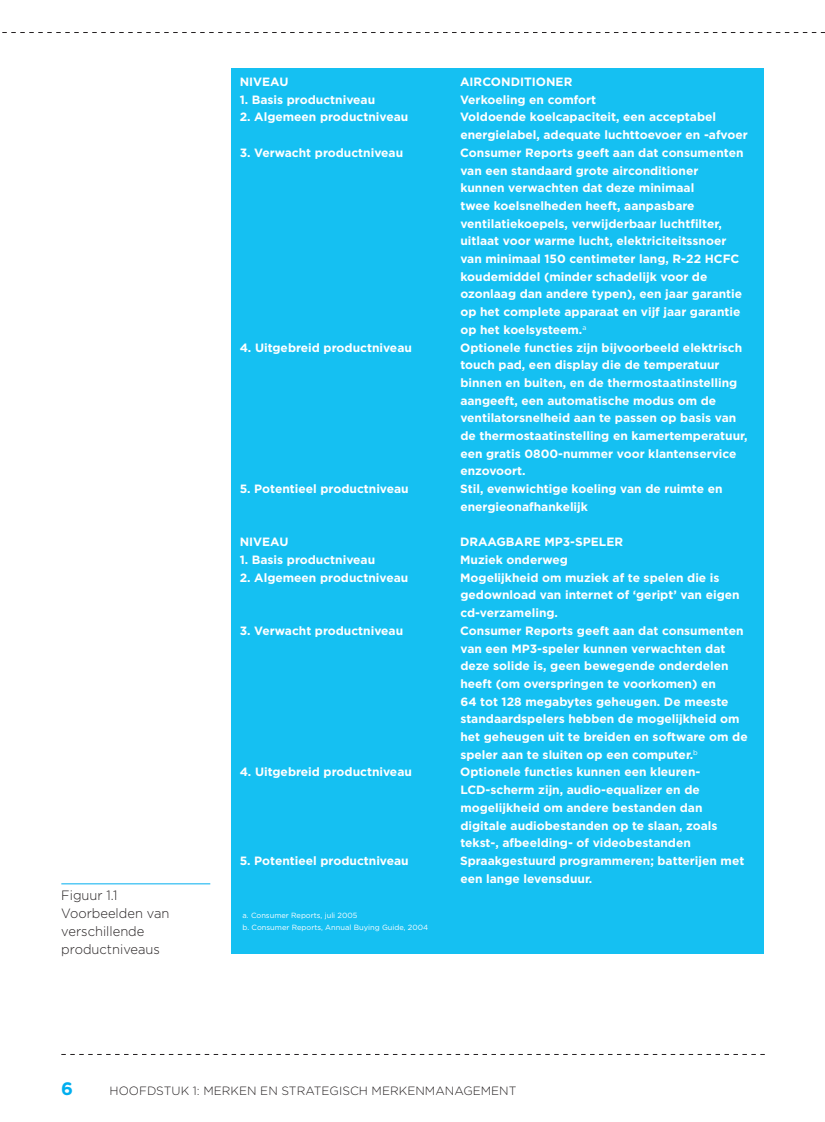
<style>
.page{position:relative;width:825px;height:1122px;background:#fff}
.page>*{position:absolute;margin:0;border:0;box-sizing:border-box;transform-origin:0 0}
.t1{font:700 18px "Gotham Rounded";color:#00aeef}
.t2{font:300 13.5px/17.7px "Gotham";color:#231f20;scale:.96 1}
.t3{font:700 12px/17.7px "Gotham";color:#fff}
.t4{font:300 12px "Gotham Rounded";color:#231f20}
.t5{font:7.5px/12px "Gotham";color:#fff}
</style>
<div class="page">
<div style="left:231px;top:68px;width:532px;height:885px;background:#15c0f2"></div>
<hr style="left:61px;top:883px;width:149px;height:1px;background:#00aeef">
<svg style="left:61px;top:1054px;width:703px;height:1px"></svg>
<svg style="left:2px;top:32px;width:822px;height:1px"></svg>
<p class="t2" style="left:61px;top:886px;width:114px">Figuur 1.1<br>Voorbeelden van verschillende productniveaus</p>
<p class="t3" style="left:239px;top:73px;width:50px">NIVEAU</p>
<p class="t3" style="left:460px;top:73px;width:114px">AIRCONDITIONER</p>
<p class="t3" style="left:239px;top:90px;width:137px">1. Basis productniveau</p>
<p class="t3" style="left:460px;top:90px;width:137px">Verkoeling en comfort</p>
<p class="t3" style="left:239px;top:108px;width:170px">2. Algemeen productniveau</p>
<p class="t3" style="left:460px;top:108px;width:289px">Voldoende koelcapaciteit, een acceptabel energielabel, adequate luchttoevoer en -afvoer</p>
<p class="t3" style="left:239px;top:143px;width:165px">3. Verwacht productniveau</p>
<p class="t3" style="left:460px;top:143px;width:285px">Consumer Reports geeft aan dat consumenten van een standaard grote airconditioner kunnen verwachten dat deze minimaal<br>twee koelsnelheden heeft, aanpasbare ventilatiekoepels, verwijderbaar luchtfilter, uitlaat voor warme lucht, elektriciteitssnoer van minimaal 150 centimeter lang, R-22 HCFC koudemiddel (minder schadelijk voor de ozonlaag dan andere typen), een jaar garantie op het complete apparaat en vijf jaar garantie op het koelsysteem.<sup>a</sup></p>
<p class="t3" style="left:239px;top:338px;width:174px">4. Uitgebreid productniveau</p>
<p class="t3" style="left:460px;top:338px;width:289px">Optionele functies zijn bijvoorbeeld elektrisch touch pad, een display die de temperatuur binnen en buiten, en de thermostaatinstelling aangeeft, een automatische modus om de ventilatorsnelheid aan te passen op basis van de thermostaatinstelling en kamertemperatuur, een gratis 0800-nummer voor klantenservice enzovoort.</p>
<p class="t3" style="left:239px;top:480px;width:170px">5. Potentieel productniveau</p>
<p class="t3" style="left:460px;top:480px;width:264px">Stil, evenwichtige koeling van de ruimte en energieonafhankelijk</p>
<p class="t3" style="left:239px;top:533px;width:50px">NIVEAU</p>
<p class="t3" style="left:460px;top:533px;width:164px">DRAAGBARE MP3-SPELER</p>
<p class="t3" style="left:239px;top:550px;width:137px">1. Basis productniveau</p>
<p class="t3" style="left:460px;top:550px;width:109px">Muziek onderweg</p>
<p class="t3" style="left:239px;top:568px;width:170px">2. Algemeen productniveau</p>
<p class="t3" style="left:460px;top:568px;width:281px">Mogelijkheid om muziek af te spelen die is gedownload van internet of ‘geript’ van eigen cd-verzameling.</p>
<p class="t3" style="left:239px;top:621px;width:165px">3. Verwacht productniveau</p>
<p class="t3" style="left:460px;top:621px;width:289px">Consumer Reports geeft aan dat consumenten van een MP3-speler kunnen verwachten dat deze solide is, geen bewegende onderdelen heeft (om overspringen te voorkomen) en<br>64 tot 128 megabytes geheugen. De meeste standaardspelers hebben de mogelijkheid om het geheugen uit te breiden en software om de speler aan te sluiten op een computer.<sup>b</sup></p>
<p class="t3" style="left:239px;top:763px;width:174px">4. Uitgebreid productniveau</p>
<p class="t3" style="left:460px;top:763px;width:259px">Optionele functies kunnen een kleuren-LCD-scherm zijn, audio-equalizer en de mogelijkheid om andere bestanden dan digitale audiobestanden op te slaan, zoals tekst-, afbeelding- of videobestanden</p>
<p class="t3" style="left:239px;top:851px;width:170px">5. Potentieel productniveau</p>
<p class="t3" style="left:460px;top:851px;width:285px">Spraakgestuurd programmeren; batterijen met een lange levensduur.</p>
<p class="t5" style="left:242px;top:909px;width:187px">a. Consumer Reports, juli 2005<br>b. Consumer Reports, Annual Buying Guide, 2004</p>
<h1 class="t1" style="left:61px;top:1075px;width:13px">6</h1>
<p class="t4" style="left:109px;top:1083px;width:408px">HOOFDSTUK 1: MERKEN EN STRATEGISCH MERKENMANAGEMENT</p>
</div>
